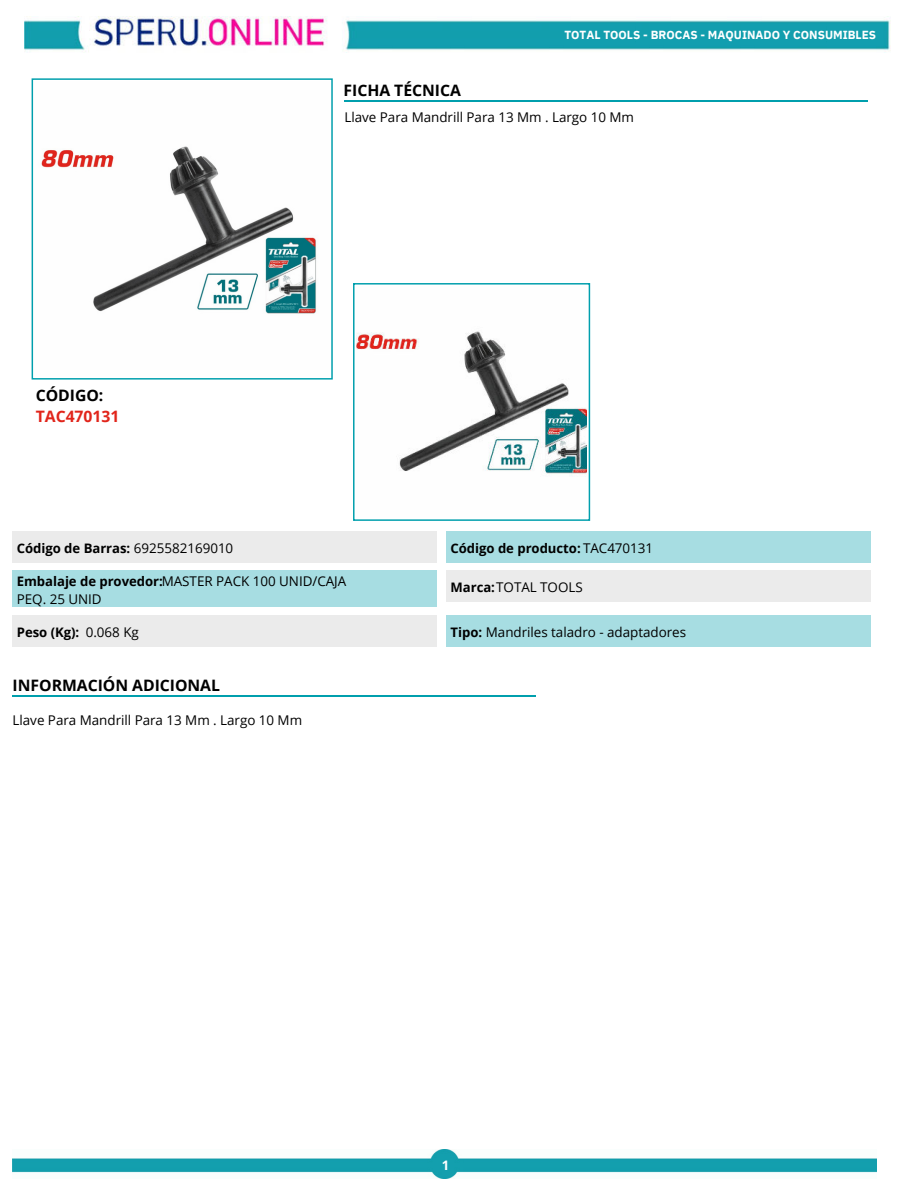
<style>
.page{position:relative;width:918px;height:1188px;background:#fff}
.page>*{position:absolute;margin:0;border:0;box-sizing:border-box;transform-origin:0 0}
.t1{font:700 15.75px "Open Sans";color:#000}
.t2{font:700 15.75px "Open Sans";color:#e1251b}
.t3{font:13.35px "Open Sans";color:#000}
.t4{font:700 13.05px "Open Sans";color:#000}
.t5{font:700 13.05px "Open Sans";color:#fff}
.t6{font:700 11.7px "Open Sans";letter-spacing:-.005em;color:#fff}
.t7{font:700 11.7px "IBM Plex Sans";color:#fff}
.s1{font-weight:400;font-size:13.35px}
.s2{font-weight:700;font-size:13.05px}
</style>
<div class="page">
<hr style="left:13px;top:695px;width:523px;height:2px;background:#009fad">
<hr style="left:344px;top:100px;width:524px;height:2px;background:#009fad">
<svg style="left:32px;top:78px;width:301px;height:302px"></svg>
<img style="left:35px;top:81px;width:294px;height:295px">
<svg style="left:353px;top:283px;width:237px;height:238px"></svg>
<img style="left:356px;top:286px;width:231px;height:232px">
<div style="left:13px;top:532px;width:424px;height:30px;background:#ebebeb"></div>
<div style="left:446px;top:532px;width:424px;height:30px;background:#a7dde2"></div>
<div style="left:13px;top:571px;width:424px;height:36px;background:#a7dde2"></div>
<div style="left:446px;top:571px;width:424px;height:31px;background:#ebebeb"></div>
<div style="left:13px;top:615px;width:424px;height:31px;background:#ebebeb"></div>
<div style="left:446px;top:615px;width:424px;height:31px;background:#a7dde2"></div>
<img style="left:13px;top:1150px;width:864px;height:29px">
<img style="left:25px;top:16px;width:866px;height:36px">
<img style="left:437px;top:16px;width:290px;height:36px">
<img style="left:727px;top:16px;width:99px;height:36px">
<p class="t1" style="left:344px;top:79px;width:119px">FICHA TÉCNICA</p>
<p class="t7" style="left:564px;top:25px;width:313px">TOTAL TOOLS - BROCAS - MAQUINADO Y CONSUMIBLES</p>
<p class="t6" style="left:545px;top:32px;width:320px">TOTAL TOOLS - BROCAS - MAQUINADO Y CONSUMIBLES</p>
<p class="t1" style="left:36px;top:384px;width:69px">CÓDIGO:</p>
<p class="t2" style="left:36px;top:405px;width:85px">TAC470131</p>
<p class="t4" style="left:17px;top:539px;width:218px">Código de Barras: <span class="s1">6925582169010</span></p>
<p class="t3" style="left:344px;top:108px;width:291px">Llave Para Mandrill Para 13 Mm . Largo 10 Mm</p>
<p class="t4" style="left:451px;top:539px;width:204px">Código de producto: <span class="s1">TAC470131</span></p>
<p class="t3" style="left:17px;top:573px;width:331px"><span class="s2">Embalaje de provedor:</span>MASTER PACK 100 UNID/CAJA</p>
<p class="t3" style="left:451px;top:579px;width:134px"><span class="s2">Marca:</span>TOTAL TOOLS</p>
<p class="t3" style="left:17px;top:591px;width:86px">PEQ. 25 UNID</p>
<p class="t3" style="left:86px;top:623px;width:55px">0.068 Kg</p>
<p class="t4" style="left:17px;top:623px;width:64px">Peso (Kg):</p>
<p class="t3" style="left:451px;top:623px;width:237px"><span class="s2">Tipo:</span> Mandriles taladro - adaptadores</p>
<p class="t1" style="left:13px;top:674px;width:209px">INFORMACIÓN ADICIONAL</p>
<p class="t3" style="left:13px;top:711px;width:291px">Llave Para Mandrill Para 13 Mm . Largo 10 Mm</p>
<p class="t5" style="left:442px;top:1156px;width:9px">1</p>
</div>
